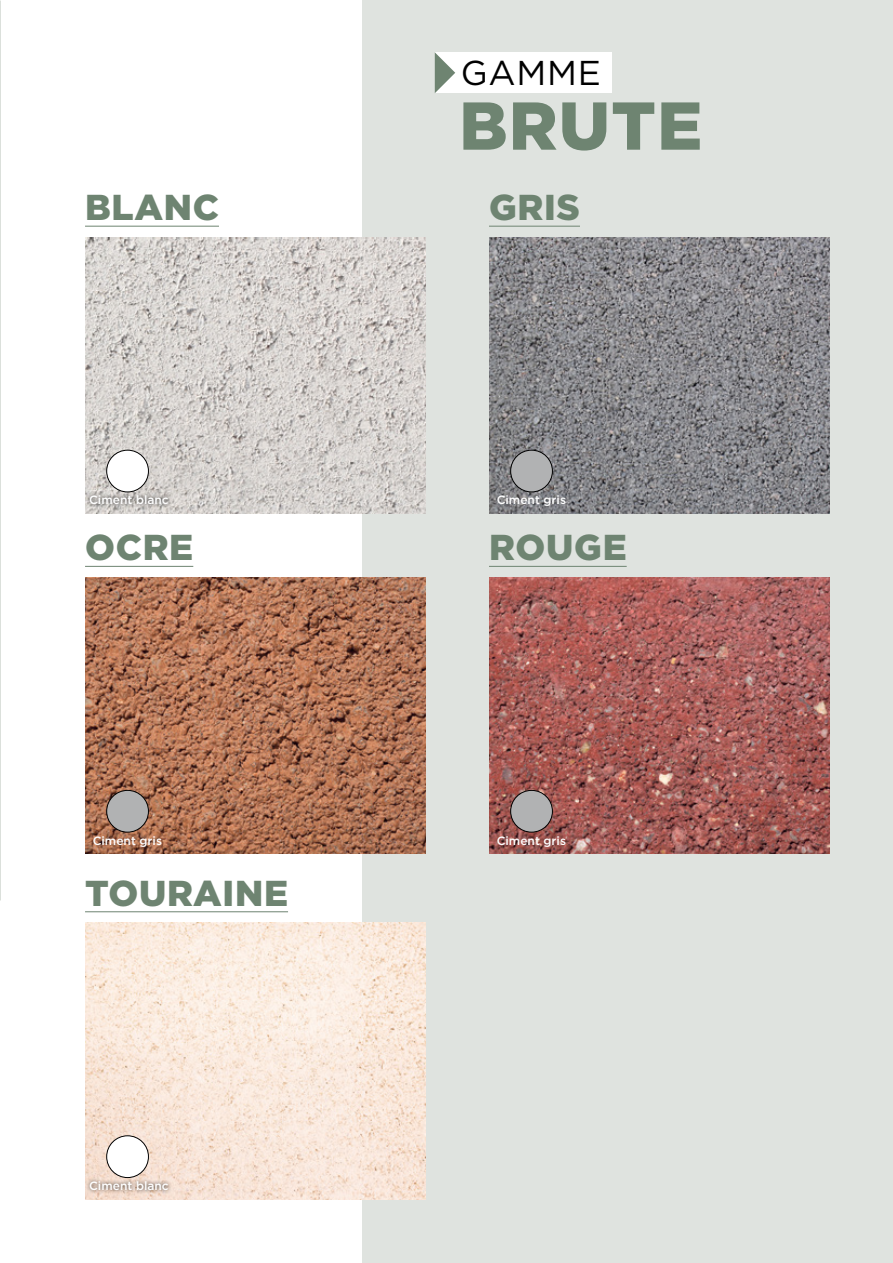
<style>
.page{position:relative;width:893px;height:1263px;background:#fff}
.page>*{position:absolute;margin:0;border:0;box-sizing:border-box;transform-origin:0 0}
.t1{font:900 67.5px "Gotham";letter-spacing:.02em;color:#6e8471}
.t2{font:900 36px "Gotham";letter-spacing:.02em;color:#6e8471}
.t3{font:34.5px "Gotham";letter-spacing:.02em;color:#000}
.t4{font:500 12px "Gotham";color:#fff}
</style>
<div class="page">
<div style="left:363px;top:0;width:530px;height:1263px;background:#dfe3df"></div>
<div style="left:435px;top:52px;width:176px;height:41px;background:#fff"></div>
<svg style="left:435px;top:52px;width:20px;height:41px"></svg>
<img style="left:85px;top:237px;width:340px;height:277px">
<hr style="left:85px;top:226px;width:134px;height:1px;background:#6e8471">
<img style="left:489px;top:577px;width:340px;height:277px">
<hr style="left:489px;top:566px;width:138px;height:1px;background:#6e8471">
<img style="left:489px;top:237px;width:340px;height:277px">
<hr style="left:489px;top:226px;width:91px;height:1px;background:#6e8471">
<div style="left:511px;top:450px;width:41px;height:42px;background:#b1b2b3;border-radius:50%"></div>
<div style="left:510px;top:450px;width:43px;height:42px;border:1px solid #000;border-radius:50%"></div>
<img style="left:85px;top:577px;width:340px;height:277px">
<img style="left:85px;top:923px;width:340px;height:276px">
<hr style="left:85px;top:566px;width:108px;height:1px;background:#6e8471">
<hr style="left:85px;top:911px;width:203px;height:1px;background:#6e8471">
<div style="left:107px;top:790px;width:41px;height:42px;background:#b1b2b3;border-radius:50%"></div>
<div style="left:106px;top:790px;width:43px;height:42px;border:1px solid #000;border-radius:50%"></div>
<div style="left:511px;top:790px;width:41px;height:42px;background:#b1b2b3;border-radius:50%"></div>
<div style="left:510px;top:790px;width:43px;height:42px;border:1px solid #000;border-radius:50%"></div>
<div style="left:107px;top:450px;width:41px;height:42px;background:#fff;border-radius:50%"></div>
<div style="left:106px;top:450px;width:43px;height:42px;border:1px solid #000;border-radius:50%"></div>
<div style="left:85px;top:491px;width:88px;height:18px;background:#000;opacity:.75"></div>
<div style="left:107px;top:1136px;width:41px;height:41px;background:#fff;border-radius:50%"></div>
<div style="left:106px;top:1135px;width:43px;height:43px;border:1px solid #000;border-radius:50%"></div>
<div style="left:85px;top:1177px;width:88px;height:17px;background:#000;opacity:.75"></div>
<h3 class="t3" style="left:461px;top:51px;width:141px">GAMME</h3>
<h1 class="t1" style="left:459px;top:79px;width:244px">BRUTE</h1>
<h2 class="t2" style="left:85px;top:183px;width:135px">BLANC</h2>
<h2 class="t2" style="left:489px;top:183px;width:92px">GRIS</h2>
<p class="t4" style="left:89px;top:492px;width:81px">Ciment blanc</p>
<p class="t4" style="left:497px;top:492px;width:71px">Ciment gris</p>
<h2 class="t2" style="left:85px;top:523px;width:110px">OCRE</h2>
<h2 class="t2" style="left:489px;top:523px;width:139px">ROUGE</h2>
<p class="t4" style="left:93px;top:832px;width:71px">Ciment gris</p>
<p class="t4" style="left:497px;top:832px;width:71px">Ciment gris</p>
<h2 class="t2" style="left:85px;top:868px;width:205px">TOURAINE</h2>
<p class="t4" style="left:89px;top:1178px;width:81px">Ciment blanc</p>
</div>
